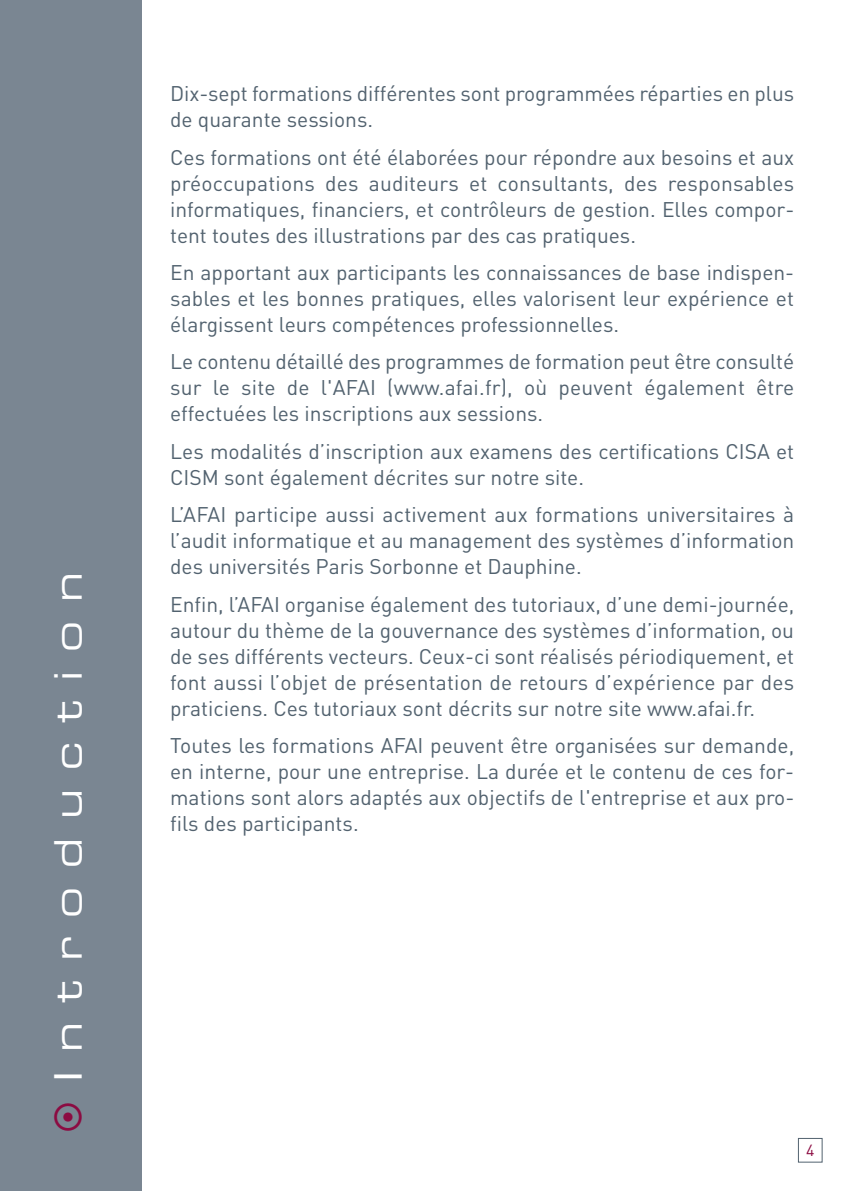
<style>
.page{position:relative;width:851px;height:1191px;background:#fff}
.page>*{position:absolute;margin:0;border:0;box-sizing:border-box;transform-origin:0 0}
.t1{font:38px "Eurostile Extended Two";letter-spacing:.5em;color:#fff}
.t2{font:21px/26px "DIN";color:#52626f;text-align:justify}
.t3{font:16px "DIN";color:#8c0b42}
</style>
<div class="page">
<div style="left:797px;top:1138px;width:25px;height:24px;border:1px solid #52626f"></div>
<div style="left:0;top:0;width:142px;height:1191px;background:#7a8692"></div>
<h1 class="t1" style="left:54px;top:1082px;width:512px;rotate:-90deg">Introduction</h1>
<p class="t2" style="left:170px;top:83px;width:625px">Dix-sept formations différentes sont programmées réparties en plus de quarante sessions.</p>
<p class="t2" style="left:170px;top:147px;width:625px">Ces formations ont été élaborées pour répondre aux besoins et aux préoccupations des auditeurs et consultants, des responsables informatiques, financiers, et contrôleurs de gestion. Elles compor&shy;tent toutes des illustrations par des cas pratiques.</p>
<p class="t2" style="left:170px;top:262px;width:625px">En apportant aux participants les connaissances de base indispen - sables et les bonnes pratiques, elles valorisent leur expérience et élargissent leurs compétences professionnelles.</p>
<p class="t2" style="left:170px;top:351px;width:625px">Le contenu détaillé des programmes de formation peut être consulté sur le site de l'AFAI (www.afai.fr), où peuvent également être effectuées les inscriptions aux sessions.</p>
<p class="t2" style="left:170px;top:441px;width:625px">Les modalités d’inscription aux examens des certifications CISA et<br>CISM sont également décrites sur notre site.</p>
<p class="t2" style="left:170px;top:504px;width:625px">L’AFAI participe aussi activement aux formations universitaires à l’audit informatique et au management des systèmes d’information des universités Paris Sorbonne et Dauphine.</p>
<p class="t2" style="left:170px;top:593px;width:625px">Enfin, l’AFAI organise également des tutoriaux, d’une demi-journée, autour du thème de la gouvernance des systèmes d’information, ou de ses différents vecteurs. Ceux-ci sont réalisés pério diquement, et font aussi l’objet de présentation de retours d’expérience par des praticiens. Ces tutoriaux sont décrits sur notre site www.afai.fr.</p>
<p class="t2" style="left:170px;top:735px;width:625px">Toutes les formations AFAI peuvent être organisées sur demande, en interne, pour une entreprise. La durée et le contenu de ces for&shy;mations sont alors adaptés aux objectifs de l'entreprise et aux pro&shy;fils des participants.</p>
<p class="t3" style="left:806px;top:1144px;width:10px">4</p>
</div>
